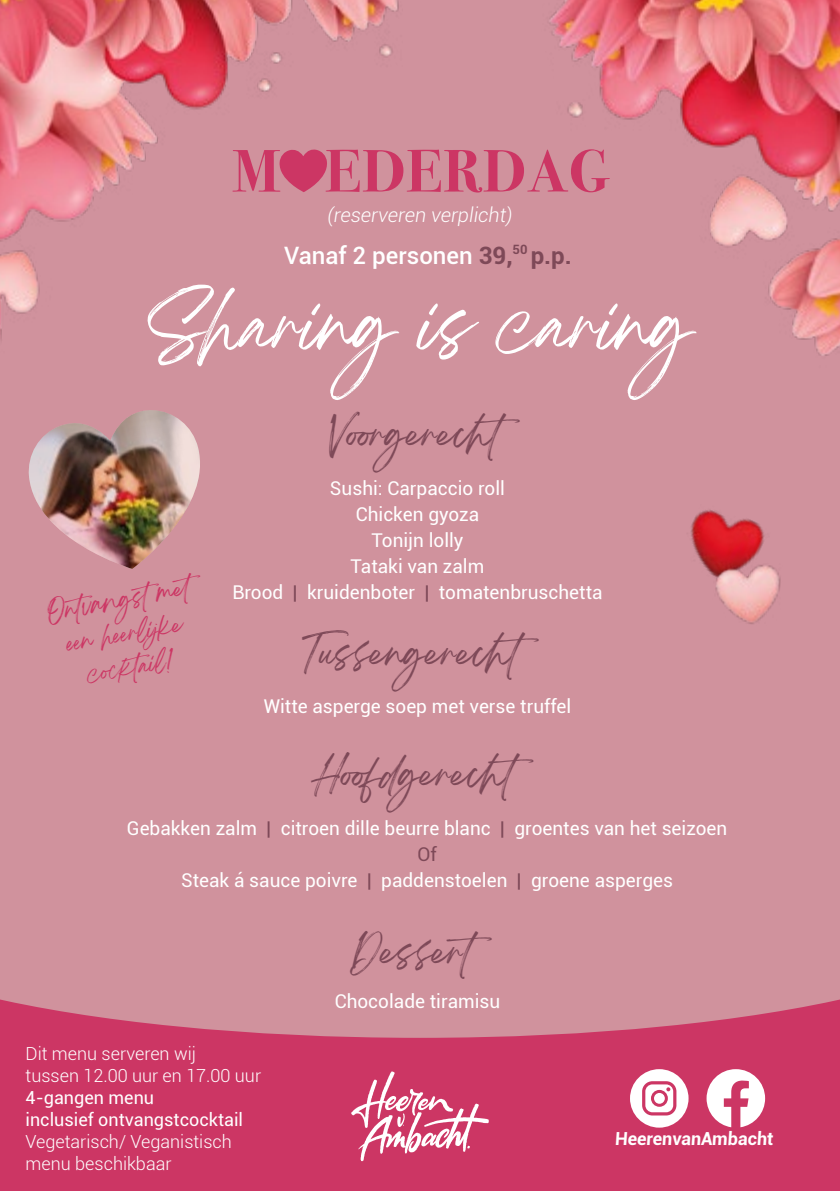
<style>
.page{position:relative;width:840px;height:1191px;background:#fff}
.page>*{position:absolute;margin:0;border:0;box-sizing:border-box;transform-origin:0 0}
.t1{font:61.8px "Breathing";color:#fff}
.t2{font:700 60px "Bodoni Svty Two ITCTT";letter-spacing:.02em;color:#cc3664}
.t3{font:32.2px "Breathing";color:#7e4958}
.t4{font:500 24px "Roboto";color:#fff}
.t5{font:20.2px/34.2px "Breathing";color:#cc3664;text-align:center}
.t6{font:italic 300 20px "Roboto";color:#fff}
.t7{font:19px/26px "Roboto";color:#fff;text-align:center}
.t8{font:300 18px/22px "Roboto";color:#fff}
.t9{font:18px/22px "Roboto";color:#fff}
.t10{font:700 18px "Roboto";color:#fff}
.s1{font-weight:700;color:#7e4958}
.s2{color:#7e4958}
</style>
<div class="page">
<div style="left:0;top:0;width:839px;height:1191px;background:#d0929d"></div>
<svg style="left:0;top:999px;width:839px;height:192px;fill:#cc3664"></svg>
<svg style="left:706px;top:1069px;width:58px;height:58px;background:#ebb1c3"></svg>
<svg style="left:629px;top:1069px;width:59px;height:58px;background:#ecb5c6"></svg>
<img style="left:549px;top:0;width:290px;height:356px">
<img style="left:0;top:0;width:399px;height:340px">
<img style="left:691px;top:510px;width:73px;height:63px">
<img style="left:710px;top:559px;width:71px;height:65px">
<img style="left:28px;top:410px;width:172px;height:159px">
<svg style="left:351px;top:1071px;width:137px;height:90px;background:#d76286"></svg>
<h2 class="t2" style="left:233px;top:122px;width:377px">M EDERDAG</h2>
<p class="t6" style="left:327px;top:201px;width:186px">(reserveren verplicht)</p>
<p class="t4" style="left:284px;top:239px;width:289px">Vanaf 2 personen <span class="s1">39,</span><sup>50</sup> <span class="s1">p.p.</span></p>
<h1 class="t1" style="left:147px;top:307px;width:546px">Sharing is caring</h1>
<h3 class="t3" style="left:329px;top:424px;width:207px">Voorgerecht</h3>
<p class="t5" style="left:46px;top:601px;width:145px;rotate:-10deg">Ontvan gst met een heerlijke cock tail!</p>
<p class="t7" style="left:232px;top:474px;width:371px">Sushi: Carpaccio roll<br>Chicken gyoza<br>Tonijn lolly<br>Tataki van zalm<br>Brood <span class="s2">|</span> kruidenboter <span class="s2">|</span> tomatenbruschetta</p>
<h3 class="t3" style="left:302px;top:642px;width:253px">Tussengerecht</h3>
<p class="t7" style="left:264px;top:693px;width:309px">Witte asperge soep met verse truffel</p>
<h3 class="t3" style="left:312px;top:764px;width:238px">Hoofdgerecht</h3>
<p class="t7" style="left:127px;top:814px;width:601px">Gebakken zalm <span class="s2">|</span> citroen dille beurre blanc <span class="s2">|</span> groentes van het seizoen<br><span class="s2">Of<br></span>Steak á sauce poivre <span class="s2">|</span> paddenstoelen <span class="s2">|</span> groene asperges</p>
<h3 class="t3" style="left:350px;top:941px;width:158px">Dessert</h3>
<p class="t8" style="left:26px;top:1041px;width:237px">Dit menu serveren wij<br>tussen 12.00 uur en 17.00 uur</p>
<p class="t9" style="left:26px;top:1085px;width:219px">4-gangen menu<br>inclusief ontvangstcocktail</p>
<p class="t8" style="left:26px;top:1129px;width:208px">Vegetarisch/ Veganistisch menu beschikbaar</p>
<p class="t7" style="left:334px;top:988px;width:167px">Chocolade tiramisu</p>
<p class="t10" style="left:614px;top:1126px;width:161px">HeerenvanAmbacht</p>
</div>
